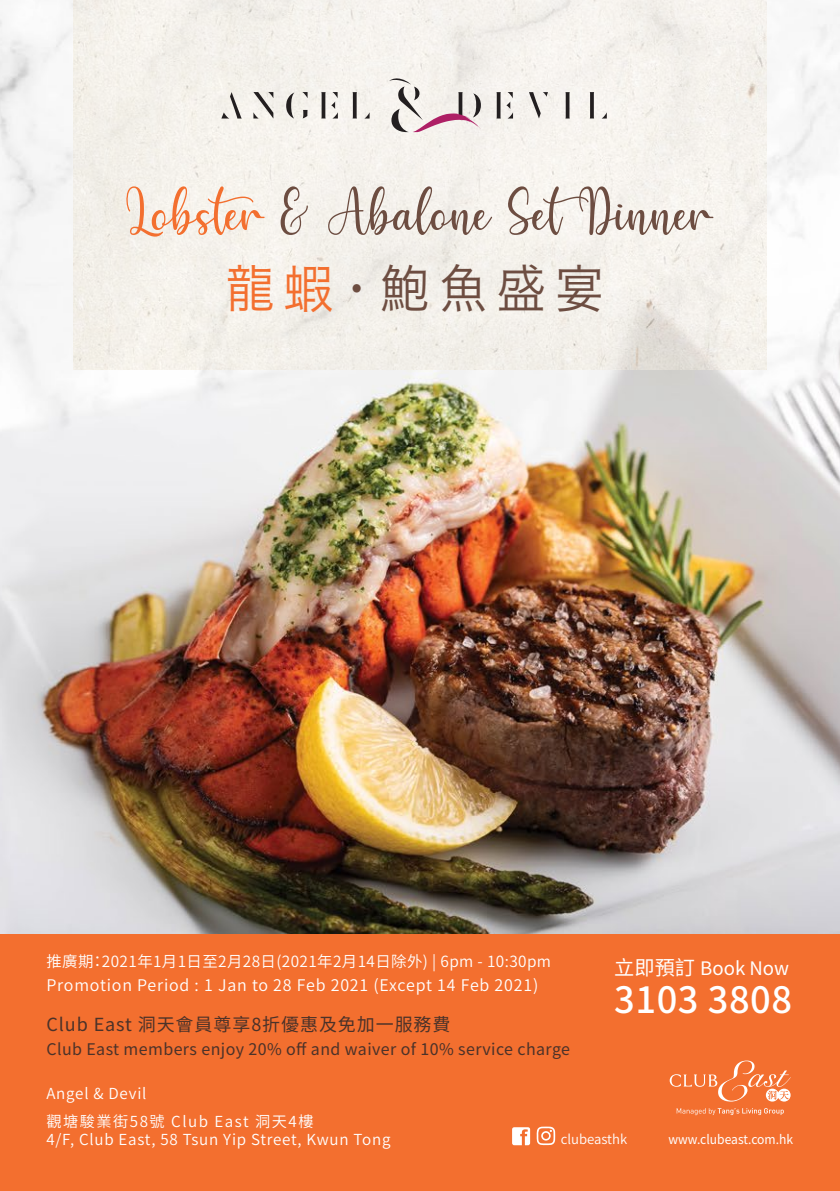
<style>
.page{position:relative;width:840px;height:1191px;background:#fff}
.page>*{position:absolute;margin:0;border:0;box-sizing:border-box;transform-origin:0 0}
.t1{font:59.2px "Hello";color:#6d4d41;scale:.91 1}
.t2{font:51.8px "Hiragino Sans CNS W3";letter-spacing:.18em;color:#6d4d41;scale:.95 1}
.t3{font:500 36.2px "Noto Sans CJ Ktc";letter-spacing:.015em;color:#fff}
.t4{font:18.6px "Noto Sans CJ Ktc";color:#fff}
.t5{font:18px "Noto Sans CJ Ktc";letter-spacing:.05em;color:#4b3229}
.t6{font:16px "Noto Sans CJ Ktc";letter-spacing:.025em;color:#4b3229}
.t7{font:600 16px "Noto Sans CJ Ktc";letter-spacing:.05em;color:#fff}
.t8{font:600 15.4px "Noto Sans CJ Ktc";letter-spacing:.025em;color:#fff}
.t9{font:600 15.2px "Noto Sans CJ Ktc";letter-spacing:.05em;color:#fff}
.t10{font:600 15.2px/27.8px "Noto Sans CJ Ktc";letter-spacing:.1em;color:#fff}
.t11{font:600 13.2px "Noto Sans CJ Ktc";color:#fff}
.t12{font:12.8px "Noto Sans CJ Ktc";color:#fff;scale:.95 1}
.s1{color:#f36f2f}
.s2{font-size:20.2px}
</style>
<div class="page">
<img style="left:0;top:0;width:839px;height:934px">
<div style="left:0;top:934px;width:839px;height:257px;background:#f36f2f"></div>
<svg style="left:512px;top:1127px;width:18px;height:18px"></svg>
<svg style="left:536px;top:1126px;width:19px;height:19px"></svg>
<svg style="left:676px;top:1108px;width:107px;height:7px"></svg>
<svg style="left:669px;top:1060px;width:121px;height:41px"></svg>
<div style="left:73px;top:0;width:692px;height:369px;background:#f5f1ec"></div>
<svg style="left:221px;top:92px;width:20px;height:26px"></svg>
<svg style="left:253px;top:92px;width:20px;height:26px"></svg>
<svg style="left:286px;top:92px;width:21px;height:26px"></svg>
<svg style="left:364px;top:112px;width:5px;height:6px"></svg>
<svg style="left:352px;top:92px;width:5px;height:26px"></svg>
<svg style="left:331px;top:92px;width:7px;height:26px"></svg>
<svg style="left:321px;top:92px;width:4px;height:26px"></svg>
<svg style="left:601px;top:112px;width:5px;height:6px"></svg>
<svg style="left:589px;top:92px;width:4px;height:26px"></svg>
<svg style="left:506px;top:92px;width:6px;height:26px"></svg>
<svg style="left:496px;top:92px;width:4px;height:26px"></svg>
<svg style="left:565px;top:92px;width:4px;height:26px"></svg>
<svg style="left:528px;top:92px;width:19px;height:26px"></svg>
<svg style="left:389px;top:75px;width:91px;height:57px"></svg>
<h1 class="t1" style="left:124px;top:181px;width:647px"><span class="s1">Lobster</span> &amp; Abalone SetDinner</h1>
<h2 class="t2" style="left:225px;top:250px;width:399px"><span class="s1">龍蝦</span>·鮑魚盛宴</h2>
<p class="t8" style="left:46px;top:952px;width:506px">推廣期：2021年1月1日至2月28日(2021年2月14日除外) | 6pm - 10:30pm</p>
<p class="t7" style="left:46px;top:976px;width:493px">Promotion Period : 1 Jan to 28 Feb 2021 (Except 14 Feb 2021)</p>
<p class="t5" style="left:46px;top:1014px;width:405px">Club East 洞天會員尊享8折優惠及免加一服務費</p>
<p class="t6" style="left:46px;top:1040px;width:525px">Club East members enjoy 20% off and waiver of 10% service charge</p>
<p class="t4" style="left:614px;top:957px;width:176px"><span class="s2">立即預訂</span> Book Now</p>
<h3 class="t3" style="left:614px;top:979px;width:179px">3103 3808</h3>
<p class="t10" style="left:46px;top:1080px;width:268px">Angel &amp; Devil<br>觀塘駿業街58號 Club East 洞天4樓</p>
<p class="t9" style="left:46px;top:1130px;width:345px">4/F, Club East, 58 Tsun Yip Street, Kwun Tong</p>
<p class="t11" style="left:560px;top:1131px;width:68px">clubeasthk</p>
<p class="t12" style="left:668px;top:1132px;width:133px">www.clubeast.com.hk</p>
</div>
